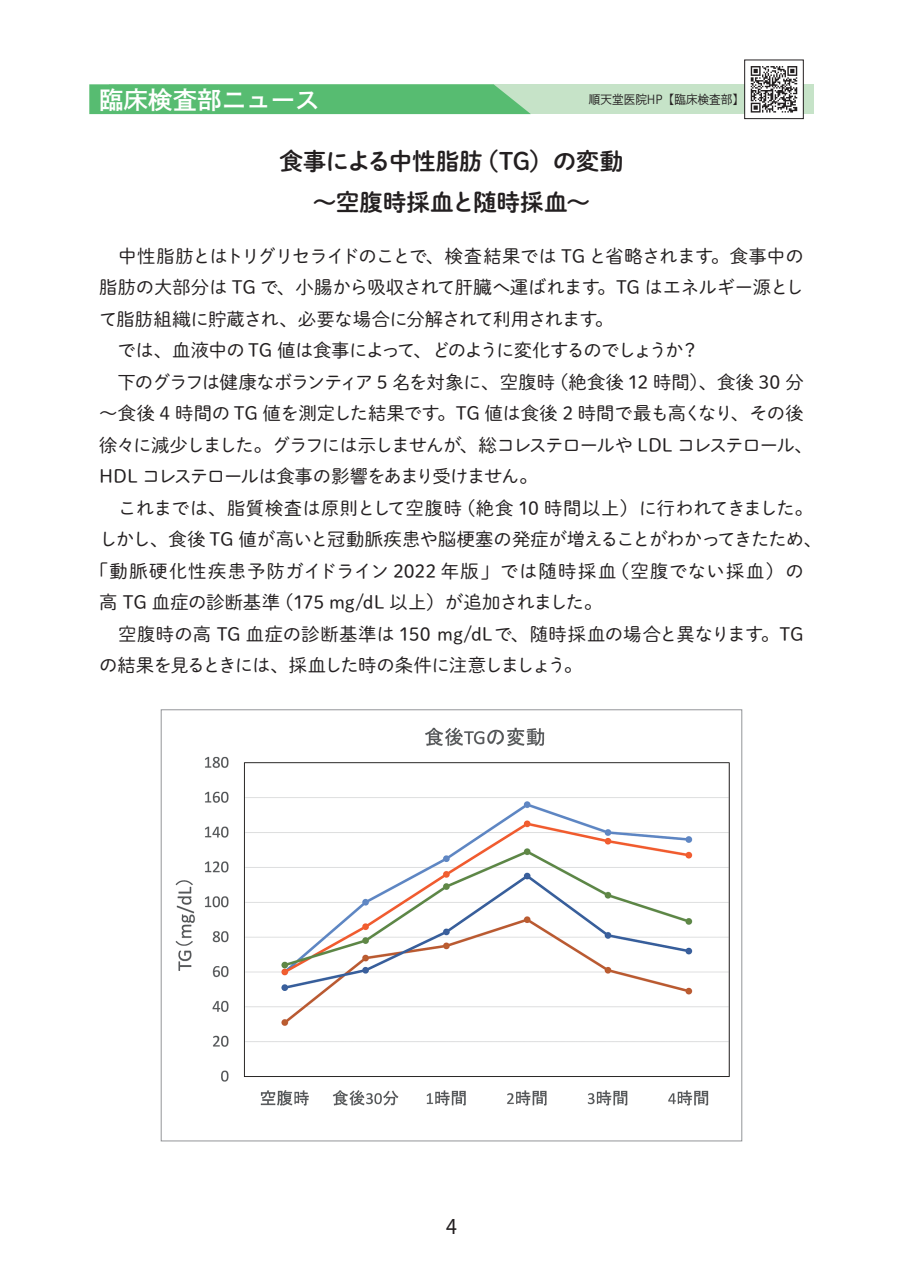
<style>
.page{position:relative;width:903px;height:1275px;background:#fff}
.page>*{position:absolute;margin:0;border:0;box-sizing:border-box;transform-origin:0 0}
.t1{font:24.5px "P Shuei Go Kin Std B";color:#fff}
.t2{font:23.62px/41.5px "P Shuei M Go Std B";letter-spacing:-.02em;color:#231f20;text-align:center}
.t3{font:23.1px "Myriad Pro";color:#231f20;scale:.91 1}
.t4{font:18.38px "P Shuei M Go Std L";letter-spacing:-.035em;color:#231f20}
.t5{font:18.38px "P Shuei M Go Std L";letter-spacing:-.08em;color:#231f20}
.t6{font:18.38px "P Shuei M Go Std L";color:#231f20}
.t7{font:18.38px "P Shuei M Go Std L";letter-spacing:-.01em;color:#231f20}
.t8{font:18.38px "P Shuei M Go Std L";letter-spacing:.045em;color:#231f20}
.t9{font:18.38px "P Shuei M Go Std L";letter-spacing:-.055em;color:#231f20}
.t10{font:18.38px "P Shuei M Go Std L";letter-spacing:-.075em;color:#231f20}
.t11{font:18.38px "P Shuei M Go Std L";letter-spacing:-.06em;color:#231f20}
.t12{font:12.25px "P Shuei Go Kin Std L";color:#231f20;scale:.95 1}
</style>
<div class="page">
<div style="left:109px;top:84px;width:705px;height:30px;background:#c6e3c8"></div>
<svg style="left:89px;top:84px;width:442px;height:30px"></svg>
<svg style="left:744px;top:59px;width:60px;height:60px"></svg>
<img style="left:175px;top:727px;width:555px;height:379px">
<h1 class="t1" style="left:99px;top:82px;width:222px">臨床検査部ニュース</h1>
<p class="t12" style="left:589px;top:91px;width:165px">順天堂医院HP【臨床検査部】</p>
<p class="t2" style="left:280px;top:139px;width:345px">食事による中性脂肪（TG）の変動～空腹時採血と随時採血～</p>
<p class="t4" style="left:99px;top:242px;width:706px">　中性脂肪とはトリグリセライドのことで、検査結果では TG と省略されます。食事中の</p>
<p class="t4" style="left:99px;top:274px;width:706px">脂肪の大部分は TG で、小腸から吸収されて肝臓へ運ばれます。TG はエネルギー源とし</p>
<p class="t4" style="left:99px;top:305px;width:516px">て脂肪組織に貯蔵され、必要な場合に分解されて利用されます。</p>
<p class="t9" style="left:99px;top:337px;width:601px">　では、血液中の TG 値は食事によって、どのように変化するのでしょうか？</p>
<p class="t4" style="left:99px;top:368px;width:706px">　下のグラフは健康なボランティア 5 名を対象に、空腹時（絶食後 12 時間）、食後 30 分</p>
<p class="t4" style="left:99px;top:400px;width:706px">～食後 4 時間の TG 値を測定した結果です。TG 値は食後 2 時間で最も高くなり、その後</p>
<p class="t5" style="left:99px;top:431px;width:715px">徐々に減少しました。グラフには示しませんが、総コレステロールや LDL コレステロール、</p>
<p class="t11" style="left:99px;top:463px;width:440px">HDL コレステロールは食事の影響をあまり受けません。</p>
<p class="t7" style="left:99px;top:494px;width:715px">　これまでは、脂質検査は原則として空腹時（絶食 10 時間以上）に行われてきました。</p>
<p class="t4" style="left:99px;top:526px;width:724px">しかし、食後 TG 値が高いと冠動脈疾患や脳梗塞の発症が増えることがわかってきたため、</p>
<p class="t8" style="left:90px;top:557px;width:715px">「動脈硬化性疾患予防ガイドライン 2022 年版」では随時採血（空腹でない採血）の</p>
<p class="t4" style="left:99px;top:589px;width:505px">高 TG 血症の診断基準（175 mg/dL 以上）が追加されました。</p>
<p class="t6" style="left:99px;top:620px;width:706px">　空腹時の高 TG 血症の診断基準は 150 mg/dLで、随時採血の場合と異なります。TG</p>
<p class="t10" style="left:99px;top:652px;width:484px">の結果を見るときには、採血した時の条件に注意しましょう。</p>
<p class="t3" style="left:446px;top:1212px;width:13px">4</p>
</div>
